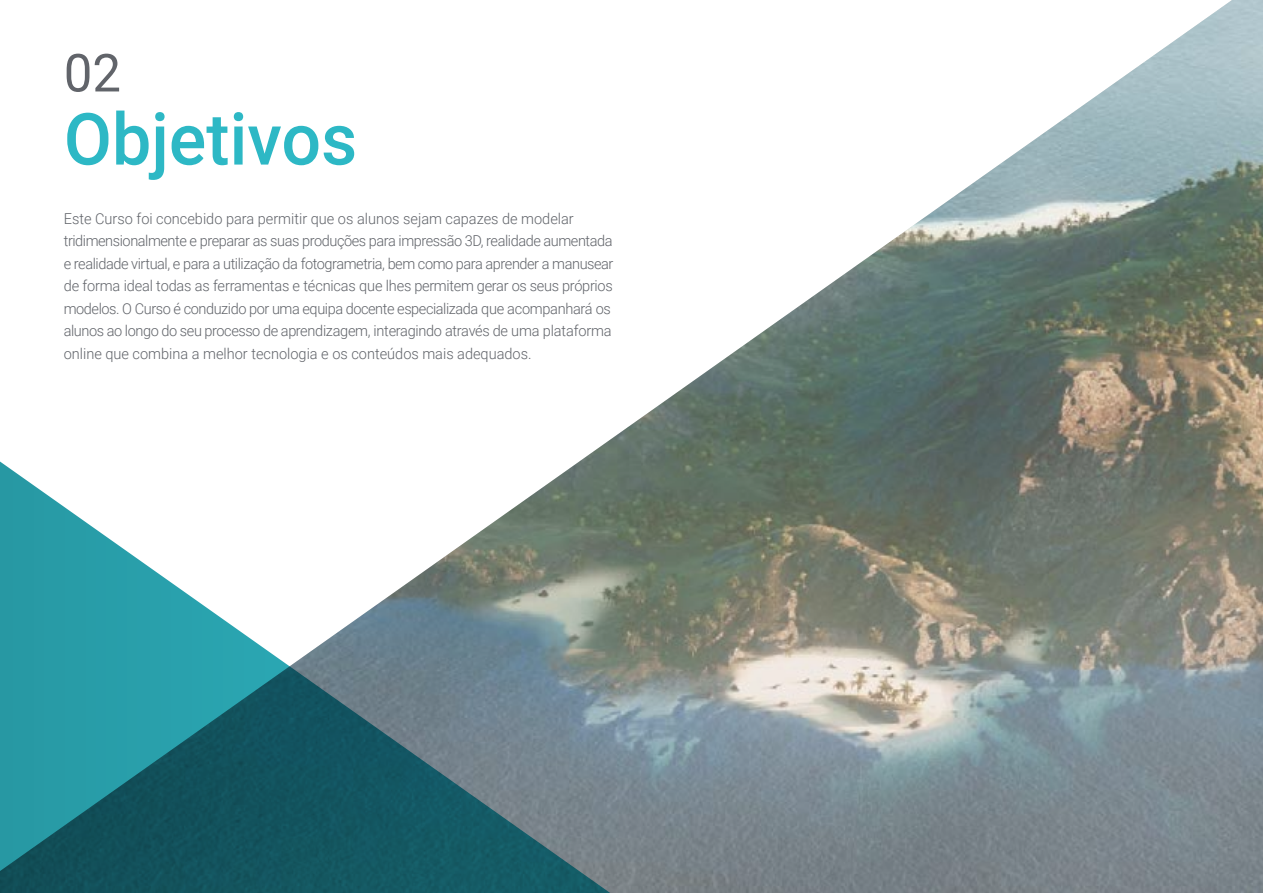
<style>
.page{position:relative;width:1263px;height:893px;background:#fff}
.page>*{position:absolute;margin:0;border:0;box-sizing:border-box;transform-origin:0 0}
.t1{font:500 72px "Roboto";color:#2db8c5}
.t2{font:52.5px "Roboto";color:#61646a}
.t3{font:300 15px/22.5px "Roboto";letter-spacing:-.03em;color:#61646a}
</style>
<div class="page">
<img style="left:601px;top:0;width:662px;height:893px">
<svg style="left:0;top:446px;width:640px;height:447px"></svg>
<h2 class="t2" style="left:64px;top:36px;width:59px">02</h2>
<h1 class="t1" style="left:64px;top:89px;width:295px">Objetivos</h1>
<p class="t3" style="left:64px;top:207px;width:551px">Este Curso foi concebido para permitir que os alunos sejam capazes de modelar tridimensionalmente e preparar as suas produções para impressão 3D, realidade aumentada e realidade virtual, e para a utilização da fotogrametria, bem como para aprender a manusear de forma ideal todas as ferramentas e técnicas que lhes permitem gerar os seus próprios modelos. O Curso é conduzido por uma equipa docente especializada que acompanhará os alunos ao longo do seu processo de aprendizagem, interagindo através de uma plataforma online que combina a melhor tecnologia e os conteúdos mais adequados.</p>
</div>
